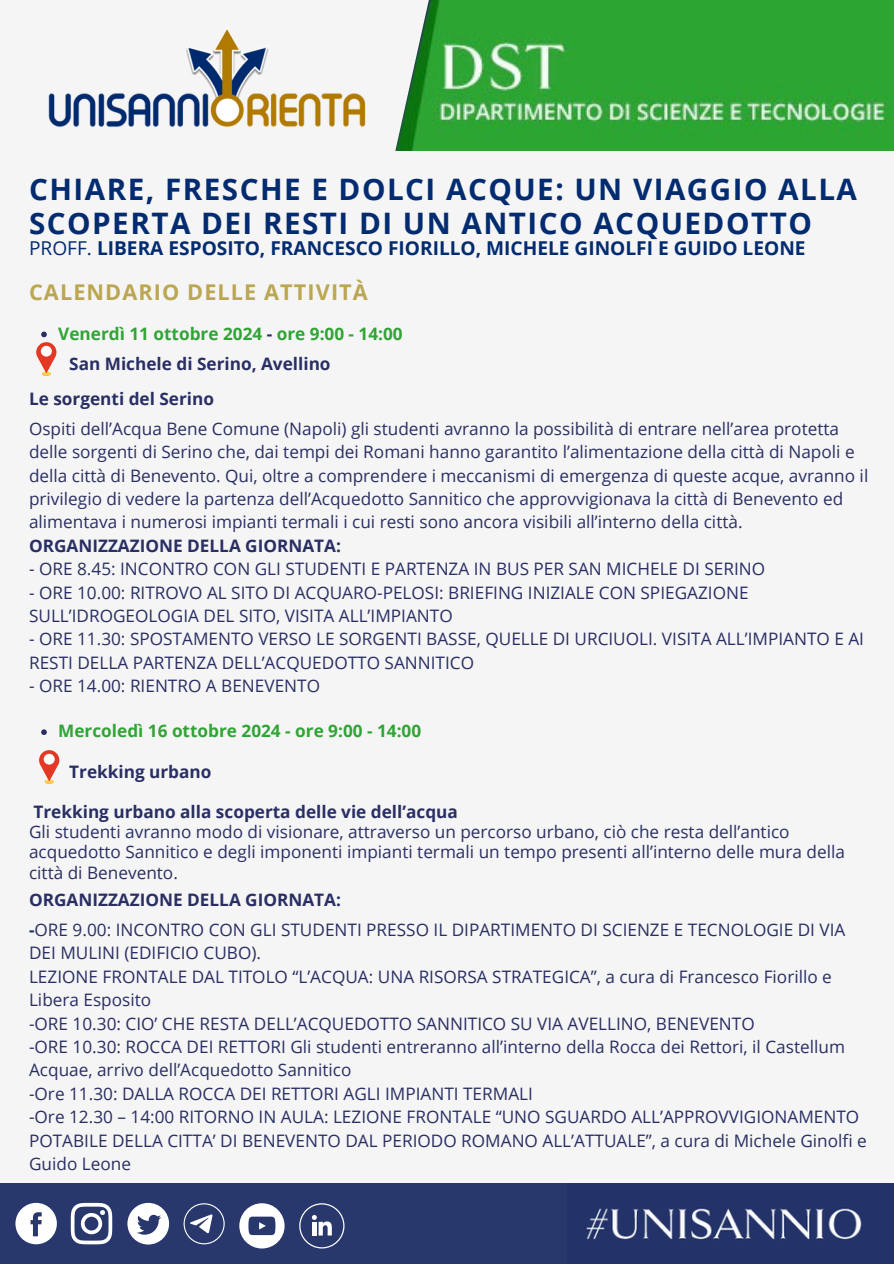
<style>
.page{position:relative;width:894px;height:1264px;background:#fff}
.page>*{position:absolute;margin:0;border:0;box-sizing:border-box;transform-origin:0 0}
.t1{font:700 29.55px/33.8px "Open Sans";letter-spacing:.05em;color:#032b6f}
.t2{font:700 21.75px "Open Sans";letter-spacing:.05em;color:#bba652}
.t3{font:700 19.05px "Open Sans";color:#032b6f}
.t4{font:17.25px/23.4px "Open Sans";color:#292f63}
.t5{font:700 17.25px "Open Sans";color:#292f63}
.t6{font:700 17.25px "Open Sans";color:#30a435}
.s1{font-weight:400}
.s2{color:#292f63}
.s3{font-weight:700}
</style>
<div class="page">
<div style="left:0;top:0;width:893px;height:1263px;background:#f5f5f5"></div>
<img style="left:466px;top:0;width:427px;height:151px">
<img style="left:566px;top:1183px;width:327px;height:80px">
<div style="left:0;top:1183px;width:566px;height:80px;background:#28376c"></div>
<svg style="left:15px;top:1202px;width:42px;height:42px"></svg>
<svg style="left:71px;top:1202px;width:41px;height:42px"></svg>
<svg style="left:127px;top:1202px;width:42px;height:42px"></svg>
<svg style="left:183px;top:1203px;width:41px;height:41px"></svg>
<svg style="left:239px;top:1203px;width:45px;height:45px"></svg>
<svg style="left:299px;top:1203px;width:45px;height:45px"></svg>
<svg style="left:56px;top:0;width:410px;height:355px"></svg>
<svg style="left:41px;top:729px;width:6px;height:6px"></svg>
<img style="left:48px;top:21px;width:327px;height:113px">
<svg style="left:36px;top:331px;width:20px;height:45px"></svg>
<div style="left:41px;top:346px;width:11px;height:10px;background:#fff;border-radius:50%"></div>
<svg style="left:39px;top:750px;width:20px;height:33px"></svg>
<div style="left:44px;top:753px;width:11px;height:11px;background:#fff;border-radius:50%"></div>
<p class="t1" style="left:29px;top:171px;width:829px">CHIARE, FRESCHE E DOLCI ACQUE: UN VIAGGIO ALLA<br>SCOPERTA DEI RESTI DI UN ANTICO ACQUEDOTTO</p>
<p class="t3" style="left:29px;top:235px;width:777px"><span class="s1">PROFF.</span> LIBERA ESPOSITO, FRANCESCO FIORILLO, MICHELE GINOLFI E GUIDO LEONE</p>
<h1 class="t2" style="left:29px;top:277px;width:340px">CALENDARIO DELLE ATTIVITÀ</h1>
<h2 class="t6" style="left:58px;top:321px;width:346px">Venerdì 11 ottobre 2024 <span class="s2">-</span> ore 9:00 - 14:00</h2>
<p class="t5" style="left:69px;top:351px;width:263px">San Michele di Serino, Avellino</p>
<p class="t5" style="left:29px;top:386px;width:186px">Le sorgenti del Serino</p>
<p class="t4" style="left:29px;top:416px;width:840px">Ospiti dell’Acqua Bene Comune (Napoli) gli studenti avranno la possibilità di entrare nell’area protetta delle sorgenti di Serino che, dai tempi dei Romani hanno garantito l’alimentazione della città di Napoli e della città di Benevento. Qui, oltre a comprendere i meccanismi di emergenza di queste acque, avranno il privilegio di vedere la partenza dell’Acquedotto Sannitico che approvvigionava la città di Benevento ed alimentava i numerosi impianti termali i cui resti sono ancora visibili all’interno della città.</p>
<p class="t5" style="left:29px;top:533px;width:313px">ORGANIZZAZIONE DELLA GIORNATA:</p>
<p class="t4" style="left:29px;top:557px;width:737px">- ORE 8.45: INCONTRO CON GLI STUDENTI E PARTENZA IN BUS PER SAN MICHELE DI SERINO</p>
<p class="t4" style="left:29px;top:580px;width:720px">- ORE 10.00: RITROVO AL SITO DI ACQUARO-PELOSI: BRIEFING INIZIALE CON SPIEGAZIONE<br>SULL’IDROGEOLOGIA DEL SITO, VISITA ALL’IMPIANTO</p>
<p class="t4" style="left:29px;top:627px;width:836px">- ORE 11.30: SPOSTAMENTO VERSO LE SORGENTI BASSE, QUELLE DI URCIUOLI. VISITA ALL’IMPIANTO E AI<br>RESTI DELLA PARTENZA DELL’ACQUEDOTTO SANNITICO</p>
<p class="t4" style="left:29px;top:674px;width:292px">- ORE 14.00: RIENTRO A BENEVENTO</p>
<p class="t6" style="left:58px;top:719px;width:364px">Mercoledì 16 ottobre 2024 - ore 9:00 - 14:00</p>
<p class="t5" style="left:69px;top:759px;width:144px">Trekking urbano</p>
<h3 class="t5" style="left:34px;top:799px;width:426px">Trekking urbano alla scoperta delle vie dell’acqua</h3>
<p class="t4" style="left:29px;top:821px;width:817px;line-height:20.1px">Gli studenti avranno modo di visionare, attraverso un percorso urbano, ciò che resta dell’antico acquedotto Sannitico e degli imponenti impianti termali un tempo presenti all’interno delle mura della città di Benevento.</p>
<p class="t5" style="left:29px;top:887px;width:313px">ORGANIZZAZIONE DELLA GIORNATA:</p>
<p class="t4" style="left:29px;top:917px;width:817px"><span class="s3">-</span>ORE 9.00: INCONTRO CON GLI STUDENTI PRESSO IL DIPARTIMENTO DI SCIENZE E TECNOLOGIE DI VIA<br>DEI MULINI (EDIFICIO CUBO).</p>
<p class="t4" style="left:29px;top:964px;width:804px">LEZIONE FRONTALE DAL TITOLO “L’ACQUA: UNA RISORSA STRATEGICA”, a cura di Francesco Fiorillo e<br>Libera Esposito</p>
<p class="t4" style="left:29px;top:1011px;width:727px">-ORE 10.30: CIO’ CHE RESTA DELL’ACQUEDOTTO SANNITICO SU VIA AVELLINO, BENEVENTO</p>
<p class="t4" style="left:29px;top:1034px;width:817px">-ORE 10.30: ROCCA DEI RETTORI Gli studenti entreranno all’interno della Rocca dei Rettori, il Castellum<br>Acquae, arrivo dell’Acquedotto Sannitico</p>
<p class="t4" style="left:29px;top:1081px;width:505px">-Ore 11.30: DALLA ROCCA DEI RETTORI AGLI IMPIANTI TERMALI</p>
<p class="t4" style="left:29px;top:1104px;width:839px">-Ore 12.30 – 14:00 RITORNO IN AULA: LEZIONE FRONTALE “UNO SGUARDO ALL’APPROVVIGIONAMENTO<br>POTABILE DELLA CITTA’ DI BENEVENTO DAL PERIODO ROMANO ALL’ATTUALE”, a cura di Michele Ginolfi e<br>Guido Leone</p>
</div>
